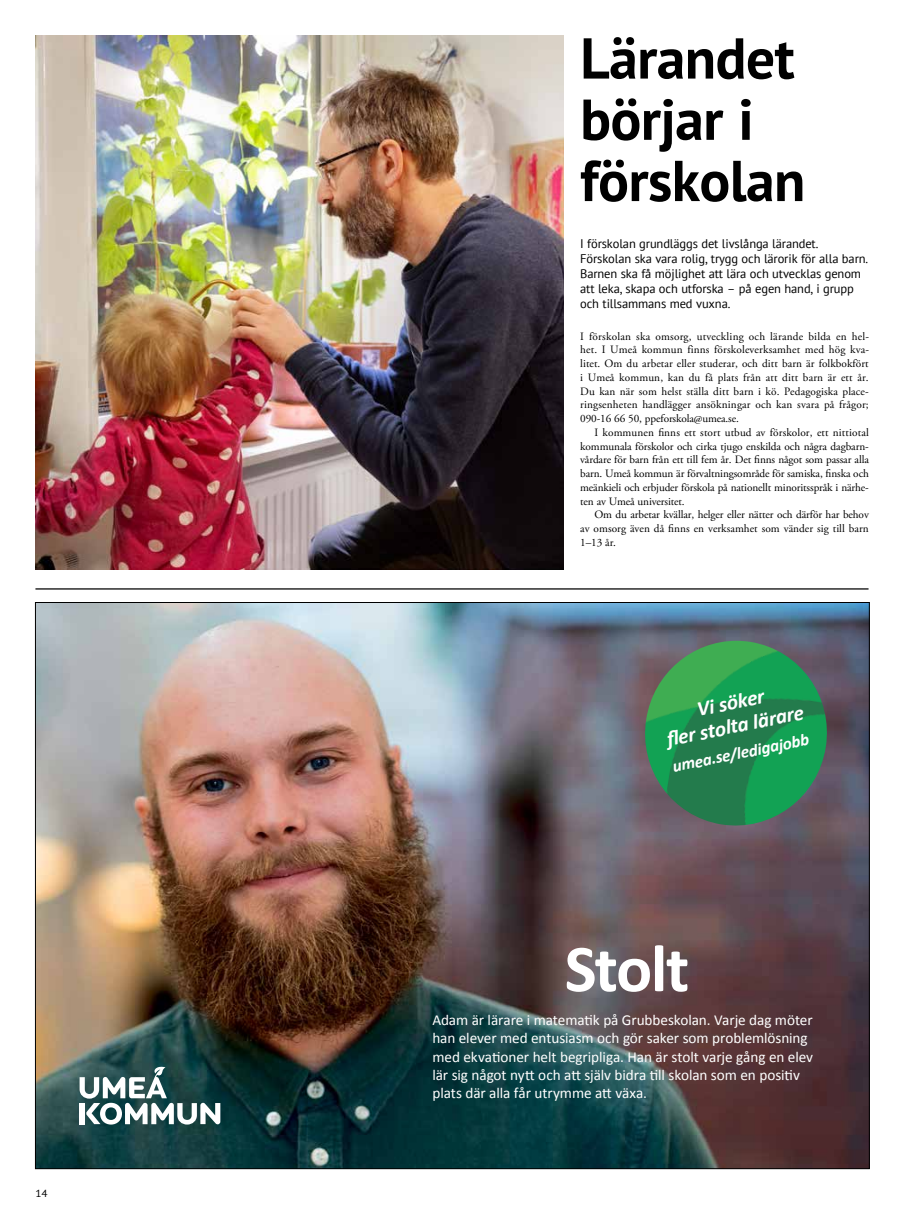
<style>
.page{position:relative;width:904px;height:1205px;background:#fff}
.page>*{position:absolute;margin:0;border:0;box-sizing:border-box;transform-origin:0 0}
.t1{font:700 67.5px "Calibri";letter-spacing:-.025em;color:#fff}
.t2{font:700 57.5px/61.2px "PT Sans";letter-spacing:-.01em;color:#000}
.t3{font:italic 700 21.12px/23.6px "Calibri";color:#fff;text-align:center}
.t4{font:italic 700 17.12px "Calibri";color:#fff}
.t5{font:15.25px/18.2px "Calibri";letter-spacing:-.01em;color:#fff}
.t6{font:12.5px/15px "PT Sans";letter-spacing:-.01em;color:#000}
.t7{font:11.25px/13.8px "Adobe Garamond Pro";letter-spacing:-.01em;color:#000;text-align:justify}
.t8{font:10.12px "PT Sans";color:#000;scale:1.11 1}
</style>
<div class="page">
<img style="left:35px;top:35px;width:528px;height:534px">
<hr style="left:35px;top:588px;width:833px;height:1px;background:#000">
<img style="left:37px;top:604px;width:830px;height:563px">
<svg style="left:80px;top:1067px;width:140px;height:57px"></svg>
<img style="left:638px;top:641px;width:195px;height:191px">
<p class="t8" style="left:35px;top:1187px;width:12px">14</p>
<h2 class="t2" style="left:580px;top:27px;width:227px">Lärandet börjar i förskolan</h2>
<p class="t6" style="left:580px;top:235px;width:289px">I förskolan grundläggs det livslånga lärandet.<br>Förskolan ska vara rolig, trygg och lärorik för alla barn.<br>Barnen ska få möjlighet att lära och utvecklas genom att leka, skapa och utforska – på egen hand, i grupp och tillsammans med vuxna.</p>
<p class="t7" style="left:580px;top:329px;width:290px">I förskolan ska omsorg, utveckling och lärande bilda en hel&shy;het. I Umeå kommun finns förskoleverksamhet med hög kva&shy;litet. Om du arbetar eller studerar, och ditt barn är folkbokfört i Umeå kommun, kan du få plats från att ditt barn är ett år.<br>Du kan när som helst ställa ditt barn i kö. Pedagogiska place&shy;ringsenheten handlägger ansökningar och kan svara på frågor; 090-16 66 50, ppeforskola@umea.se.</p>
<p class="t7" style="left:580px;top:426px;width:290px;text-indent:14px">I kommunen finns ett stort utbud av förskolor, ett nittiotal kommunala förskolor och cirka tjugo enskilda och några dagbarn&shy;vårdare för barn från ett till fem år. Det finns något som passar alla barn. Umeå kommun är förvaltningsområde för samiska, finska och meänkieli och erbjuder förskola på nationellt minoritsspråk i närhe&shy;ten av Umeå universitet.</p>
<p class="t7" style="left:580px;top:508px;width:290px;text-indent:14px">Om du arbetar kvällar, helger eller nätter och därför har behov av omsorg även då finns en verksamhet som vänder sig till barn 1–13 år.</p>
<h3 class="t3" style="left:660px;top:704px;width:141px;rotate:-11deg">Vi söker<br>fl er stolta lärare</h3>
<h3 class="t4" style="left:670px;top:755px;width:140px;rotate:-11deg">umea.se/ledigajobb</h3>
<h1 class="t1" style="left:564px;top:925px;width:126px">Stolt</h1>
<p class="t5" style="left:432px;top:1011px;width:382px">Adam är lärare i matematik på Grubbeskolan. Varje dag möter han elever med entusiasm och gör saker som problemlösning med ekvationer helt begripliga. Han är stolt varje gång en elev lär sig något nytt och att själv bidra till skolan som en positiv plats där alla får utrymme att växa.</p>
</div>
